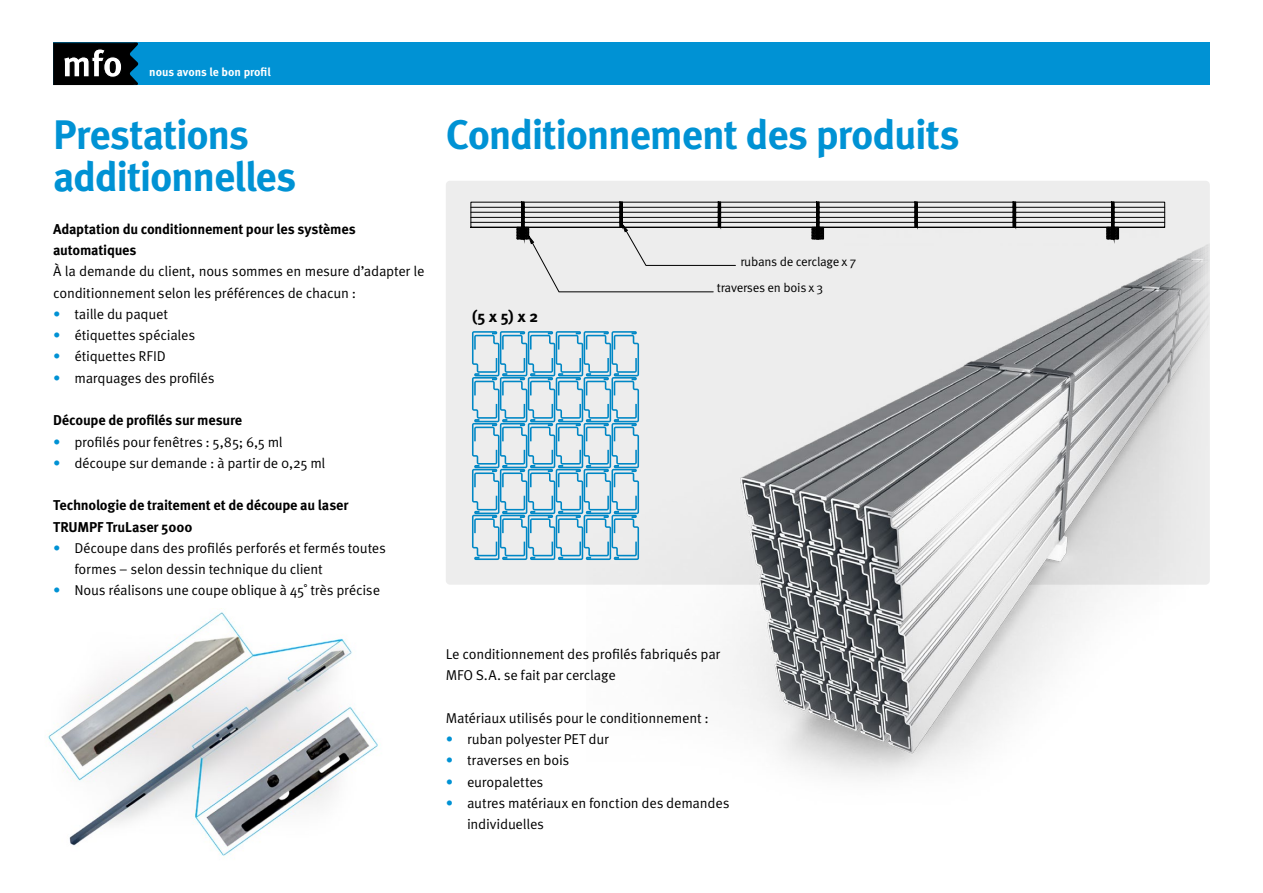
<style>
.page{position:relative;width:1263px;height:893px;background:#fff}
.page>*{position:absolute;margin:0;border:0;box-sizing:border-box;transform-origin:0 0}
.t1{font:700 41.25px "Meta Pro";letter-spacing:-.035em;color:#0092d4}
.t2{font:700 16.05px "Meta Plus";color:#000}
.t3{font:14.25px/21.3px "Meta Pro";letter-spacing:-.015em;color:#000}
.t4{font:700 14.25px/21.3px "Meta Pro";letter-spacing:-.015em;color:#000}
.t5{font:12.75px "Meta Pro";letter-spacing:-.02em;color:#000}
.t6{font:700 11.7px "Meta Pro";color:#fff}
.s1{color:#0092d4}
</style>
<div class="page">
<div style="left:53px;top:43px;width:1157px;height:42px;background:#0092d4"></div>
<svg style="left:53px;top:43px;width:85px;height:42px;background:#2e3538"></svg>
<img style="left:48px;top:612px;width:330px;height:244px">
<div style="left:446px;top:181px;width:764px;height:404px;background:#ededed;border-radius:4px"></div>
<img style="left:588px;top:223px;width:622px;height:555px">
<svg style="left:470px;top:201px;width:695px;height:92px"></svg>
<svg style="left:472px;top:331px;width:167px;height:229px"></svg>
<p class="t6" style="left:149px;top:65px;width:123px">nous avons le bon profil</p>
<h1 class="t1" style="left:53px;top:108px;width:197px">Prestations</h1>
<h1 class="t1" style="left:446px;top:108px;width:515px">Conditionnement des produits</h1>
<h1 class="t1" style="left:53px;top:151px;width:245px">additionnelles</h1>
<p class="t4" style="left:53px;top:219px;width:304px">Adaptation du conditionnement pour les systèmes automatiques</p>
<p class="t3" style="left:53px;top:261px;width:373px">À la demande du client, nous sommes en mesure d’adapter le conditionnement selon les préférences de chacun :</p>
<p class="t3" style="left:53px;top:304px;width:116px"><span class="s1">•</span> taille du paquet</p>
<p class="t3" style="left:53px;top:325px;width:144px"><span class="s1">•</span> étiquettes spéciales</p>
<p class="t3" style="left:53px;top:346px;width:114px"><span class="s1">•</span> étiquettes RFID</p>
<p class="t3" style="left:53px;top:368px;width:163px"><span class="s1">•</span> marquages des profilés</p>
<p class="t4" style="left:53px;top:410px;width:191px">Découpe de profilés sur mesure</p>
<p class="t3" style="left:53px;top:431px;width:231px"><span class="s1">•</span> profilés pour fenêtres : 5,85; 6,5 ml</p>
<p class="t3" style="left:53px;top:453px;width:274px"><span class="s1">•</span> découpe sur demande : à partir de 0,25 ml</p>
<p class="t4" style="left:53px;top:495px;width:297px">Technologie de traitement et de découpe au laser<br>TRUMPF TruLaser 5000</p>
<p class="t3" style="left:74px;top:538px;width:313px;text-indent:-21px"><span class="s1">•</span> Découpe dans des profilés perforés et fermés toutes formes – selon dessin technique du client</p>
<p class="t3" style="left:53px;top:580px;width:328px"><span class="s1">•</span> Nous réalisons une coupe oblique à 45˚ très précise</p>
<p class="t5" style="left:740px;top:253px;width:117px">rubans de cerclage x 7</p>
<p class="t5" style="left:717px;top:279px;width:108px">traverses en bois x 3</p>
<p class="t2" style="left:472px;top:307px;width:68px">(5 x 5) x 2</p>
<p class="t3" style="left:446px;top:644px;width:276px">Le conditionnement des profilés fabriqués par<br>MFO S.A. se fait par cerclage</p>
<p class="t3" style="left:446px;top:708px;width:265px">Matériaux utilisés pour le conditionnement :</p>
<p class="t3" style="left:446px;top:729px;width:164px"><span class="s1">•</span> ruban polyester PET dur</p>
<p class="t3" style="left:446px;top:750px;width:125px"><span class="s1">•</span> traverses en bois</p>
<p class="t3" style="left:446px;top:771px;width:99px"><span class="s1">•</span> europalettes</p>
<p class="t3" style="left:467px;top:793px;width:264px;text-indent:-21px"><span class="s1">•</span> autres matériaux en fonction des demandes individuelles</p>
</div>
